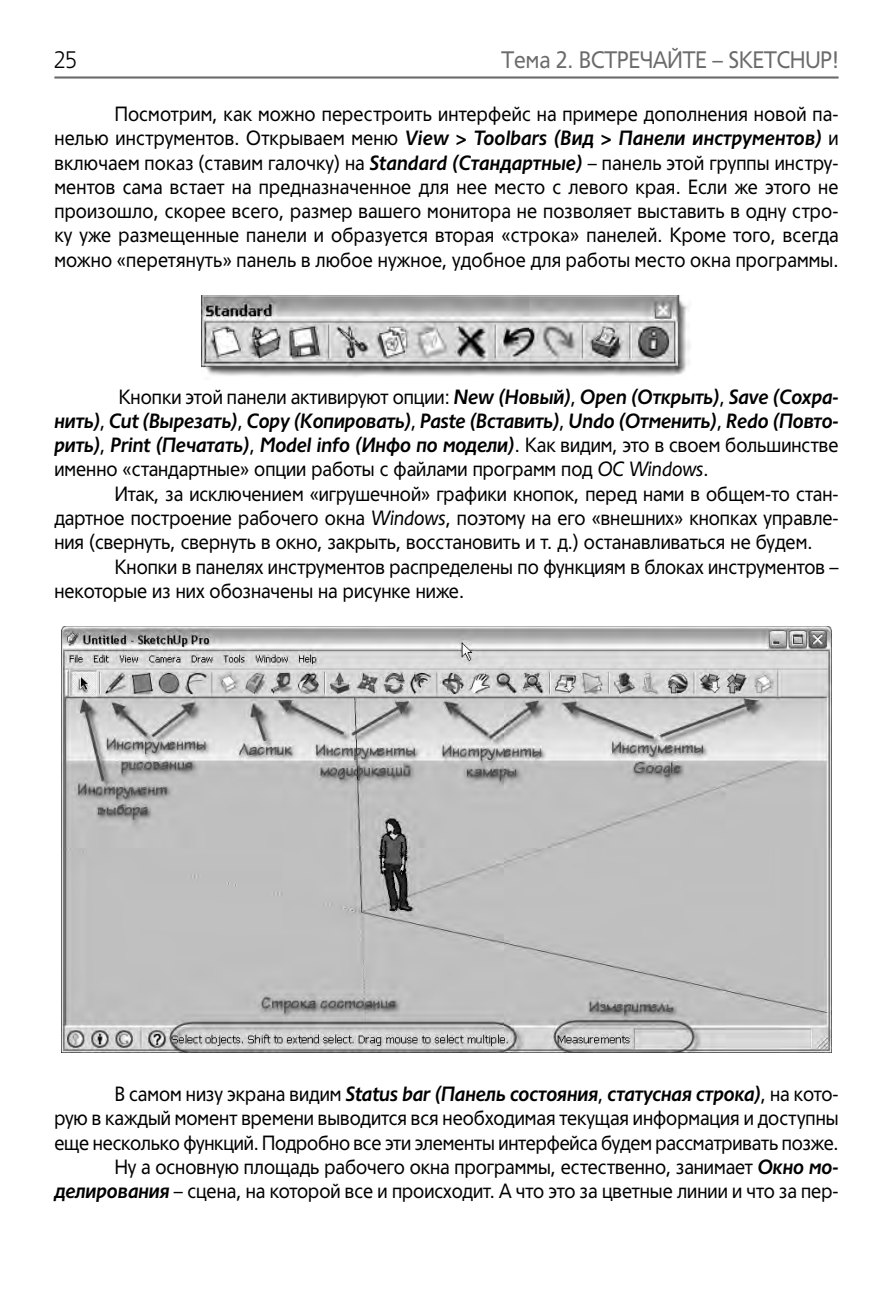
<style>
.page{position:relative;width:893px;height:1308px;background:#fff}
.page>*{position:absolute;margin:0;border:0;box-sizing:border-box;transform-origin:0 0}
.t1{font:23.4px "Tornado Cyr";color:#6b6b6b;scale:.9 1}
.t2{font:300 23.4px "Tornado Cyr";color:#000;scale:.9 1}
.t3{font:20.25px/24.3px "Tornado Cyr";color:#000;text-align:justify;scale:.9 1}
.t4{font:italic 700 20.25px/24.3px "Tornado Cyr";color:#000;text-align:justify;scale:.9 1}
.s1{font-weight:700;font-style:italic}
.s2{font-style:italic}
.s3{font-weight:400;font-style:normal}
.s4{font-weight:400}
</style>
<div class="page">
<hr style="left:54px;top:76px;width:785px;height:3px;background:#6b6b6b">
<img style="left:202px;top:295px;width:488px;height:82px">
<img style="left:62px;top:626px;width:769px;height:426px">
<p class="t2" style="left:54px;top:52px;width:27px">25</p>
<p class="t1" style="left:502px;top:52px;width:377px">Тема 2. ВСТРЕЧАЙТЕ – SKETCHUP!</p>
<p class="t3" style="left:54px;top:104px;width:873px;text-indent:60px">Посмотрим, как можно перестроить интерфейс на примере дополнения новой па&shy;нелью инструментов. Открываем меню <span class="s1">View &gt; Toolbars (Вид &gt; Панели инструментов)</span> и включаем показ (ставим галочку) на <span class="s1">Standard (Стандартные)</span> <span class="s2">–</span> панель этой группы инстру&shy;ментов сама встает на предназначенное для нее место с левого края. Если же этого не произошло, скорее всего, размер вашего монитора не позволяет выставить в одну стро&shy;ку уже размещенные панели и образуется вторая «строка» панелей. Кроме того, всегда можно «перетянуть» панель в любое нужное, удобное для работы место окна программы.</p>
<p class="t4" style="left:54px;top:387px;width:873px;text-indent:64px"><span class="s3">Кнопки этой панели активируют опции:</span> New (Новый)<span class="s3">,</span> Open (Открыть)<span class="s3">,</span> Save (Сохра&shy;нить)<span class="s3">,</span> Cut (Вырезать)<span class="s3">,</span> Copy (Копировать)<span class="s3">,</span> Paste (Вставить)<span class="s3">,</span> Undo (Отменить)<span class="s3">,</span> Redo (Повто&shy;рить)<span class="s3">,</span> Print (Печатать)<span class="s3">,</span> Model info (Инфо по модели)<span class="s3">. Как видим, это в своем большинстве именно «стандартные» опции работы с файлами программ под</span> <span class="s4">ОС Windows</span><span class="s3">.</span></p>
<p class="t3" style="left:54px;top:484px;width:873px;text-indent:60px">Итак, за исключением «игрушечной» графики кнопок, перед нами в общем-то стан&shy;дартное построение рабочего окна <span class="s2">Windows</span>, поэтому на его «внешних» кнопках управле&shy;ния (свернуть, свернуть в окно, закрыть, восстановить и т. д.) останавливаться не будем.</p>
<p class="t3" style="left:54px;top:557px;width:873px;text-indent:60px">Кнопки в панелях инструментов распределены по функциям в блоках инструментов – некоторые из них обозначены на рисунке ниже.</p>
<p class="t3" style="left:54px;top:1084px;width:873px;text-align:right">В самом низу экрана видим <span class="s1">Status bar (Панель состояния</span>, <span class="s1">статусная строка)</span>, на кото-<br>рую в каждый момент времени выводится вся необходимая текущая информация и доступны еще несколько функций. Подробно все эти элементы интерфейса будем рассматривать позже.<br>Ну а основную площадь рабочего окна программы, естественно, занимает <span class="s1">Окно мо&shy;делирования</span> <span class="s2">–</span> сцена, на которой все и происходит. А что это за цветные линии и что за пер-</p>
</div>
